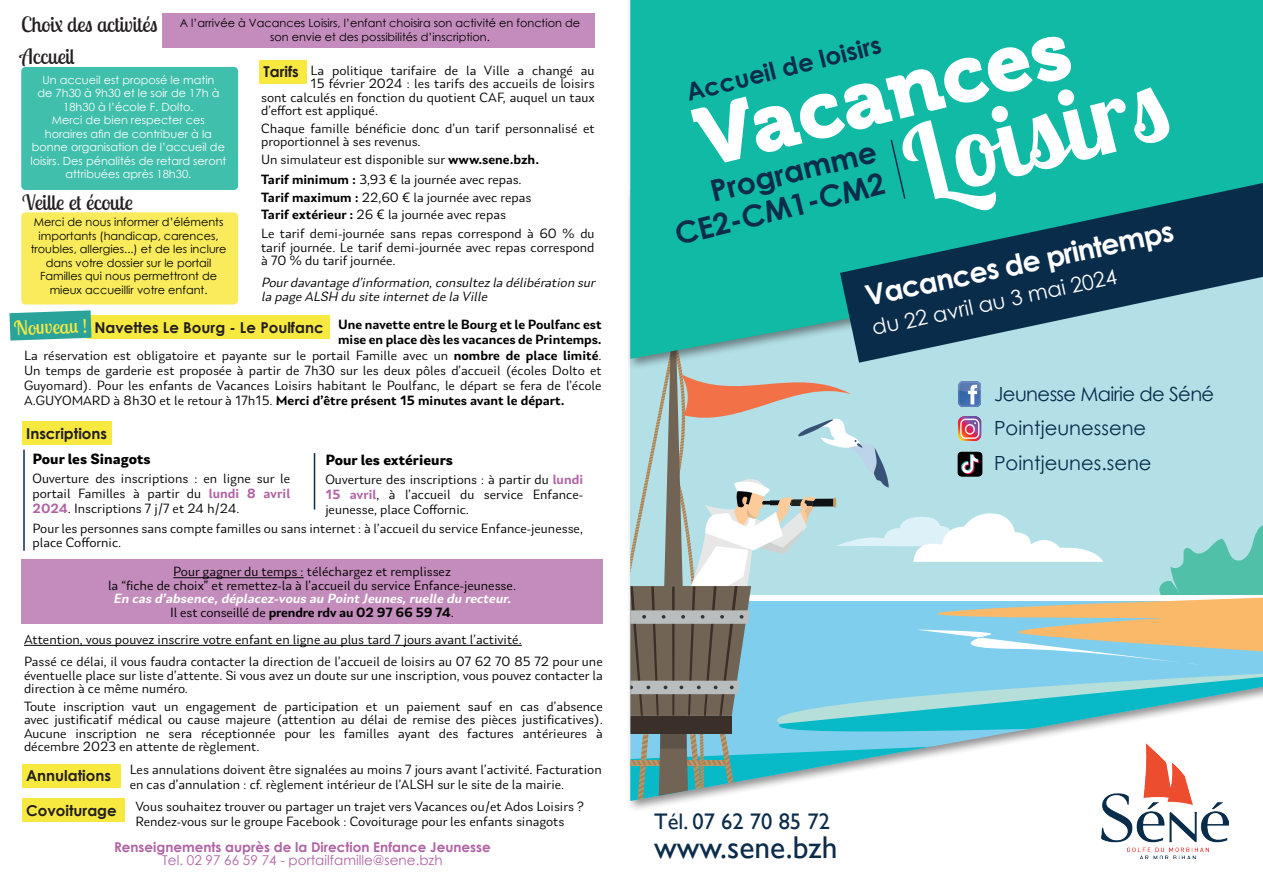
<style>
.page{position:relative;width:1263px;height:893px;background:#fff}
.page>*{position:absolute;margin:0;border:0;box-sizing:border-box;transform-origin:0 0}
.t1{font:700 102px "Lobster Two";color:#fff}
.t2{font:82.5px "Museo 900";color:#fff}
.t3{font:31.5px "Gill Sans";color:#0b2c4b}
.t4{font:700 30px "Century Gothic";color:#0b2c4b}
.t5{font:700 28.5px "Century Gothic";color:#fff}
.t6{font:700 24.45px "Century Gothic";color:#0b2c4b}
.t7{font:22.5px "Gill Sans";color:#0b2c4b}
.t8{font:21px "Lobster Two";color:#231f20}
.t9{font:21px "Century Gothic";color:#fff}
.t10{font:19.5px/34.5px "Century Gothic";color:#0a2c4b}
.t11{font:19.5px "Lobster Two";color:#f8e941}
.t12{font:700 15px "Century Gothic";color:#231f20}
.t13{font:700 15px "Laca Text";color:#000001}
.t14{font:13.5px/13.5px "Laca Text";color:#000001}
.t15{font:600 13.5px "Laca Text";color:#000001}
.t16{font:italic 600 13.5px/13.5px "Laca Text";color:#fff;text-align:center}
.t17{font:italic 13.5px/13.5px "Laca Text";color:#000001}
.t18{font:700 13.5px "Century Gothic";color:#b163a5}
.t19{font:13.5px "Century Gothic";color:#b163a5}
.t20{font:11.25px/13.5px "Century Gothic";color:#000001}
.t21{font:11.25px/13.5px "Century Gothic";color:#fff;text-align:center}
.s1{font-family:"Lobster Two";font-size:21px;color:#231f20}
.s2{font-family:"Century Gothic";font-weight:700;font-size:15px;color:#231f20}
.s3{font-weight:600}
.s4{font-weight:400}
.s5{font-weight:600;color:#b163a5}
.s6{font-weight:400;font-style:normal;color:#000001}
.s7{font-style:normal;color:#000001}
</style>
<div class="page">
<svg style="left:630px;top:371px;width:633px;height:430px;background:#a8d0d3"></svg>
<div style="left:626px;top:0;width:637px;height:371px;background:#231f20;opacity:.5"></div>
<div style="left:630px;top:0;width:633px;height:359px;background:#11baa4"></div>
<img style="left:1101px;top:743px;width:128px;height:116px">
<svg style="left:840px;top:183px;width:423px;height:180px;background:#337a86"></svg>
<svg style="left:889px;top:138px;width:18px;height:62px"></svg>
<div style="left:22px;top:421px;width:90px;height:24px;background:#f8e941"></div>
<div style="left:22px;top:764px;width:98px;height:23px;background:#f8e941"></div>
<div style="left:22px;top:798px;width:102px;height:24px;background:#f8e941"></div>
<hr style="left:23px;top:450px;width:2px;height:101px;background:#0b2c4b">
<hr style="left:314px;top:453px;width:1px;height:57px;background:#0b2c4b">
<div style="left:259px;top:60px;width:47px;height:24px;background:#f8e941"></div>
<div style="left:87px;top:316px;width:243px;height:23px;background:#f8e941"></div>
<div style="left:21px;top:559px;width:582px;height:65px;background:#c48cbc"></div>
<hr style="left:24px;top:645px;width:498px;height:1px;background:#000001">
<hr style="left:173px;top:577px;width:131px;height:1px;background:#000001">
<div style="left:162px;top:13px;width:433px;height:35px;background:#c48cbc"></div>
<div style="left:21px;top:67px;width:217px;height:123px;background:#40bfac;border-radius:4px"></div>
<div style="left:21px;top:212px;width:217px;height:92px;background:#f9eb5b;border-radius:4px"></div>
<svg style="left:9px;top:310px;width:83px;height:31px;background:#46b0a5"></svg>
<img style="left:958px;top:382px;width:23px;height:25px">
<img style="left:952px;top:416px;width:29px;height:24px">
<img style="left:956px;top:450px;width:28px;height:28px">
<p class="t20" style="left:270px;top:16px;width:311px;text-indent:-249px"><span class="s1">Choix des activités</span> A l’arrivée à Vacances Loisirs, l’enfant choisira son activité en fonction de son envie et des possibilités d’inscription.</p>
<h3 class="t8" style="left:20px;top:43px;width:56px">Accueil</h3>
<p class="t21" style="left:30px;top:73px;width:197px">Un accueil est proposé le matin<br>de 7h30 à 9h30 et le soir de 17h à<br>18h30 à l’école F. Dolto.<br>Merci de bien respecter ces horaires afin de contribuer à la bonne organisation de l’accueil de loisirs. Des pénalités de retard seront attribuées après 18h30.</p>
<h3 class="t8" style="left:22px;top:189px;width:112px">Veille et écoute</h3>
<p class="t20" style="left:31px;top:215px;width:197px;text-align:center">Merci de nous informer d’éléments importants (handicap, carences, troubles, allergies...) et de les inclure dans votre dossier sur le portail Familles qui nous permettront de mieux accueillir votre enfant.</p>
<h3 class="t11" style="left:14px;top:316px;width:75px;rotate:-2deg">Nouv eau !</h3>
<p class="t14" style="left:263px;top:64px;width:333px"><span class="s2">Tarifs</span> La politique tarifaire de la Ville a changé au</p>
<p class="t14" style="left:310px;top:77px;width:286px">15 février 2024 : les tarifs des accueils de loisirs</p>
<p class="t14" style="left:261px;top:91px;width:335px">sont calculés en fonction du quotient CAF, auquel un taux</p>
<p class="t14" style="left:261px;top:104px;width:118px">d’effort est appliqué.</p>
<p class="t14" style="left:261px;top:122px;width:335px">Chaque famille bénéficie donc d’un tarif personnalisé et proportionnel à ses revenus.</p>
<p class="t14" style="left:261px;top:149px;width:279px;line-height:20.5px">Un simulateur est disponible sur <span class="s3">www.sene.bzh.<br>Tarif minimum :</span> 3,93 € la journée avec repas.</p>
<p class="t14" style="left:261px;top:189px;width:272px;line-height:17.5px"><span class="s3">Tarif maximum :</span> 22,60 € la journée avec repas<br><span class="s3">Tarif extérieur :</span> 26 € la journée avec repas</p>
<p class="t14" style="left:261px;top:227px;width:335px;text-align:justify">Le tarif demi-journée sans repas correspond à 60 % du tarif journée. Le tarif demi-journée avec repas correspond à 70 % du tarif journée.</p>
<p class="t17" style="left:261px;top:276px;width:338px">Pourdavantage d’information,consultez la délibération sur la page ALSH du site internetde la Ville</p>
<p class="t15" style="left:94px;top:317px;width:509px"><span class="s2">Navettes Le Bourg - Le Poulfanc</span> Une navette entre le Bourg et le Poulfanc est</p>
<p class="t15" style="left:338px;top:332px;width:265px">mise en place dès les vacances de Printemps.</p>
<p class="t14" style="left:24px;top:349px;width:579px">La réservation est obligatoire et payante sur le portail Famille avec un <span class="s3">nombre de place limité</span>.</p>
<p class="t14" style="left:24px;top:364px;width:579px">Un temps de garderie est proposée à partir de 7h30 sur les deux pôles d’accueil (écoles Dolto et</p>
<p class="t14" style="left:24px;top:379px;width:579px">Guyomard). Pour les enfants de Vacances Loisirs habitant le Poulfanc, le départ se fera de l’école</p>
<p class="t15" style="left:24px;top:393px;width:542px"><span class="s4">A.GUYOMARD à 8h30 et le retour à 17h15.</span> Merci d’être présent 15 minutes avant le départ.</p>
<p class="t12" style="left:26px;top:422px;width:83px">Inscriptions</p>
<p class="t13" style="left:33px;top:450px;width:119px">Pour les Sinagots</p>
<p class="t14" style="left:33px;top:471px;width:259px;line-height:15px;text-align:justify">Ouverture des inscriptions : en ligne sur le portail Familles à partir du <span class="s5">lundi 8 avril 2024</span>. Inscriptions 7 j/7 et 24 h/24.</p>
<p class="t13" style="left:325px;top:451px;width:129px">Pour les extérieurs</p>
<p class="t14" style="left:325px;top:472px;width:259px;line-height:15px;text-align:justify">Ouverture des inscriptions : à partir du <span class="s5">lundi 15 avril</span>, à l’accueil du service Enfance&shy;jeunesse, place Coffornic.</p>
<p class="t14" style="left:33px;top:522px;width:552px">Pour les personnes sans compte familles ou sans internet : à l’accueil du service Enfance-jeunesse, place Coffornic.</p>
<p class="t14" style="left:108px;top:565px;width:410px;text-align:center">Pour gagner du temps : téléchargez et remplissez<br>la “fiche de choix” et remettez-la à l’accueil du service Enfance-jeunesse.</p>
<p class="t16" style="left:113px;top:592px;width:402px">En cas d’absence,déplacez-vous au Point Jeunes,ruelle du recteur.<br><span class="s6">Il est conseillé de</span> <span class="s7">prendre rdv au 02 97 66 59 74</span><span class="s6">.</span></p>
<p class="t14" style="left:24px;top:629px;width:580px;line-height:22px">Attention, vous pouvez inscrire votre enfant en ligne au plus tard 7 jours avant l’activité.<br>Passé ce délai, il vous faudra contacter la direction de l’accueil de loisirs au 07 62 70 85 72 pour une</p>
<p class="t14" style="left:24px;top:668px;width:580px">éventuelle place sur liste d’attente. Si vous avez un doute sur une inscription, vous pouvez contacter la direction à ce même numéro.</p>
<p class="t14" style="left:24px;top:699px;width:580px;text-align:justify">Toute inscription vaut un engagement de participation et un paiement sauf en cas d’absence avec justificatif médical ou cause majeure (attention au délai de remise des pièces justificatives).<br>Aucune inscription ne sera réceptionnée pour les familles ayant des factures antérieures à décembre 2023 en attente de règlement.</p>
<p class="t12" style="left:26px;top:764px;width:86px">Annulations</p>
<p class="t12" style="left:26px;top:799px;width:92px">Covoiturage</p>
<p class="t14" style="left:130px;top:762px;width:473px;line-height:15px">Les annulations doivent être signalées au moins 7 jours avant l’activité. Facturation en cas d’annulation : cf. règlement intérieur de l’ALSH sur le site de la mairie.</p>
<p class="t14" style="left:135px;top:799px;width:450px;line-height:15px">Vous souhaitez trouver ou partager un trajet vers Vacances ou/et Ados Loisirs ?<br>Rendez-vous sur le groupe Facebook : Covoiturage pour les enfants sinagots</p>
<p class="t18" style="left:114px;top:837px;width:378px">Renseignements auprès de la Direction Enfance Jeunesse</p>
<p class="t19" style="left:162px;top:851px;width:282px">Tel. 02 97 66 59 74 - portailfamille@sene.bzh</p>
<h2 class="t2" style="left:686px;top:94px;width:385px;rotate:-14deg">Vacances</h2>
<h3 class="t6" style="left:682px;top:74px;width:202px;rotate:-14deg">Accueil de loisirs</h3>
<h1 class="t1" style="left:889px;top:103px;width:269px;rotate:-14deg">Loisirs</h1>
<h3 class="t4" style="left:705px;top:170px;width:172px;rotate:-14deg">Programme</h3>
<h3 class="t4" style="left:670px;top:213px;width:217px;rotate:-14deg">CE2-CM1-CM2</h3>
<h3 class="t5" style="left:861px;top:275px;width:316px;rotate:-12deg">Vacances de printemps</h3>
<h3 class="t9" style="left:869px;top:314px;width:251px;rotate:-12deg">du 22 avril au 3 mai 2024</h3>
<h3 class="t7" style="left:654px;top:809px;width:177px">Tél. 07 62 70 85 72</h3>
<h3 class="t3" style="left:654px;top:829px;width:185px">www.sene.bzh</h3>
<h3 class="t10" style="left:994px;top:376px;width:222px">Jeunesse Mairie de Séné<br>Pointjeunessene<br>Pointjeunes.sene</h3>
</div>
